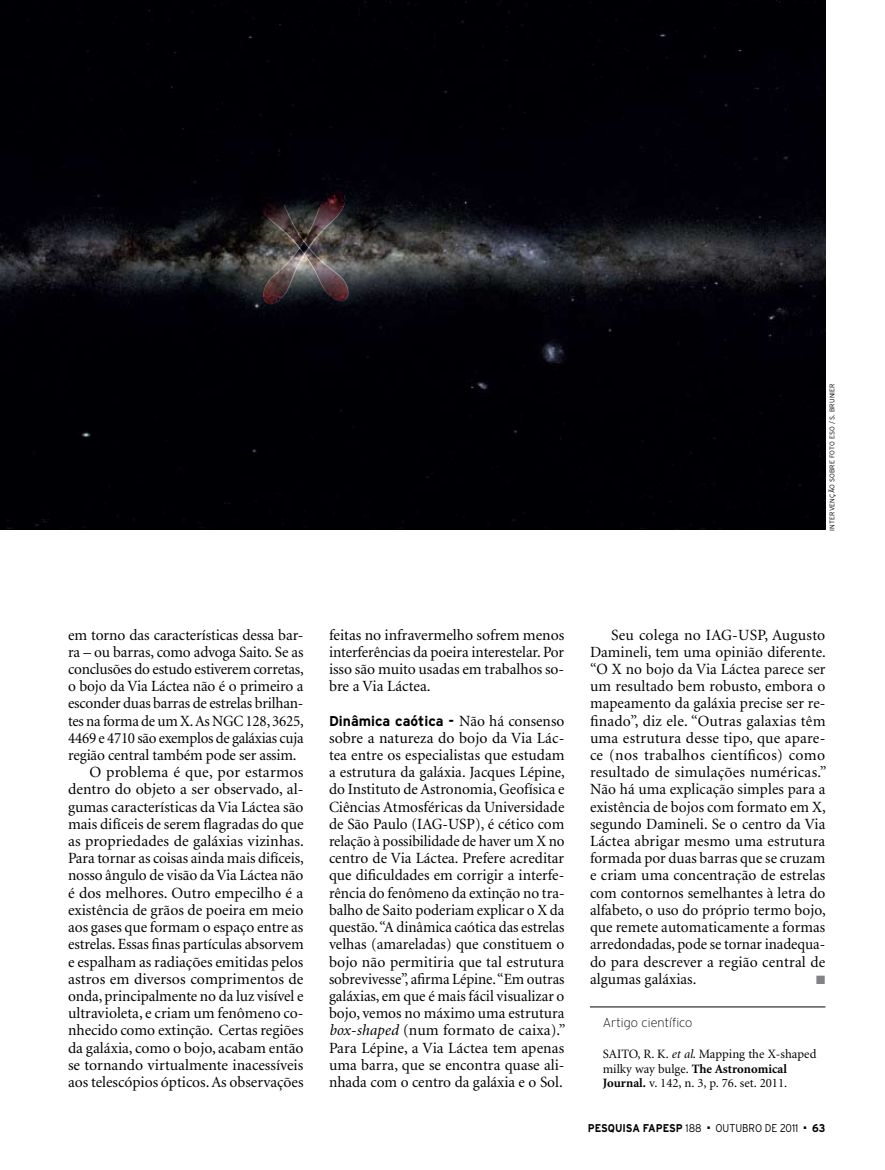
<style>
.page{position:relative;width:885px;height:1170px;background:#fff}
.page>*{position:absolute;margin:0;border:0;box-sizing:border-box;transform-origin:0 0}
.t1{font:15.6px/17.2px "Minion";color:#000;text-align:justify}
.t2{font:15.6px "Minion";color:#000;scale:.96 1}
.t3{font:700 14.25px "Interstate";color:#000}
.t4{font:12.75px/14.7px "Minion";color:#000}
.t5{font:200 12.75px "Interstate";color:#000}
.t6{font:12px "Zapf Dingbats";color:#808285}
.t7{font:700 11.25px "Interstate";color:#000;scale:.9 1}
.t8{font:300 11.25px "Interstate";color:#000;scale:.9 1}
.t9{font:300 6.75px "Interstate";letter-spacing:.025em;color:#000}
.s1{font-family:"Minion";font-weight:400;font-size:15.6px}
.s2{font-style:italic}
.s3{font-weight:700}
.s4{font-weight:300}
</style>
<div class="page">
<hr style="left:590px;top:1006px;width:235px;height:1px;background:#000">
<img style="left:0;top:0;width:825px;height:529px">
<img style="left:256px;top:188px;width:95px;height:118px">
<p class="t9" style="left:828px;top:531px;width:149px;rotate:-90deg">INTERVENÇÃO SOBRE FOTO ESO / S. BRUNIER</p>
<p class="t1" style="left:68px;top:626px;width:237px">em torno das características dessa bar-</p>
<p class="t1" style="left:68px;top:643px;width:237px">ra – ou barras, como advoga Saito. Se as</p>
<p class="t1" style="left:68px;top:661px;width:237px">conclusões do estudo estiverem corretas,</p>
<p class="t1" style="left:68px;top:678px;width:237px">o bojo da Via Láctea não é o primeiro a</p>
<p class="t1" style="left:68px;top:695px;width:237px">esconder duas barras de estrelas brilhan-</p>
<p class="t1" style="left:68px;top:712px;width:237px">tes na forma de um X. As NGC 128, 3625,</p>
<p class="t2" style="left:68px;top:730px;width:247px">4469 e 4710 são exemplos de galáxias cuja</p>
<p class="t1" style="left:68px;top:747px;width:230px">região central também pode ser assim.</p>
<p class="t1" style="left:89px;top:764px;width:216px">O problema é que, por estarmos</p>
<p class="t1" style="left:68px;top:781px;width:237px">dentro do objeto a ser observado, al-</p>
<p class="t1" style="left:68px;top:798px;width:237px">gumas características da Via Láctea são</p>
<p class="t1" style="left:68px;top:815px;width:237px">mais difíceis de serem flagradas do que</p>
<p class="t1" style="left:68px;top:833px;width:237px">as propriedades de galáxias vizinhas.</p>
<p class="t1" style="left:68px;top:850px;width:237px">Para tornar as coisas ainda mais difíceis,</p>
<p class="t1" style="left:68px;top:867px;width:237px">nosso ângulo de visão da Via Láctea não</p>
<p class="t1" style="left:68px;top:884px;width:237px">é dos melhores. Outro empecilho é a</p>
<p class="t1" style="left:68px;top:901px;width:237px">existência de grãos de poeira em meio</p>
<p class="t1" style="left:68px;top:919px;width:237px">aos gases que formam o espaço entre as</p>
<p class="t1" style="left:68px;top:936px;width:237px">estrelas. Essas finas partículas absorvem</p>
<p class="t1" style="left:68px;top:953px;width:237px">e espalham as radiações emitidas pelos</p>
<p class="t1" style="left:68px;top:970px;width:237px">astros em diversos comprimentos de</p>
<p class="t1" style="left:68px;top:987px;width:237px">onda, principalmente no da luz visível e</p>
<p class="t1" style="left:68px;top:1005px;width:237px">ultravioleta, e criam um fenômeno co-</p>
<p class="t1" style="left:68px;top:1022px;width:237px">nhecido como extinção. Certas regiões</p>
<p class="t1" style="left:68px;top:1039px;width:237px">da galáxia, como o bojo, acabam então</p>
<p class="t1" style="left:68px;top:1056px;width:237px">se tornando virtualmente inacessíveis</p>
<p class="t1" style="left:68px;top:1073px;width:237px">aos telescópios ópticos. As observações</p>
<p class="t1" style="left:329px;top:626px;width:237px">feitas no infravermelho sofrem menos interferências da poeira interestelar. Por isso são muito usadas em trabalhos so&shy;bre a Via Láctea.</p>
<p class="t3" style="left:329px;top:712px;width:237px">Dinâmica caótica - <span class="s1">Não há consenso</span></p>
<p class="t1" style="left:329px;top:729px;width:238px">sobre a natureza do bojo da Via Lác&shy;tea entre os especialistas que estudam a estrutura da galáxia. Jacques Lépine, do Instituto de Astronomia, Geofísica e Ciências Atmosféricas da Universidade de São Paulo (IAG-USP), é cético com relação à possibilidade de haver um X no centro de Via Láctea. Prefere acreditar que dificuldades em corrigir a interfe&shy;rência do fenômeno da extinção no tra&shy;balho de Saito poderiam explicar o X da questão. “A dinâmica caótica das estrelas velhas (amareladas) que constituem o bojo não permitiria que tal estrutura sobrevivesse”, afirma Lépine. “Em outras galáxias, em que é mais fácil visualizar o bojo, vemos no máximo uma estrutura <span class="s2">box-shaped</span> (num formato de caixa).” Para Lépine, a Via Láctea tem apenas uma barra, que se encontra quase ali&shy;nhada com o centro da galáxia e o Sol.</p>
<p class="t1" style="left:590px;top:626px;width:238px;text-indent:21px">Seu colega no IAG-USP, Augusto Damineli, tem uma opinião diferente. “O X no bojo da Via Láctea parece ser um resultado bem robusto, embora o mapeamento da galáxia precise ser re&shy;finado”, diz ele. “Outras galaxias têm uma estrutura desse tipo, que apare&shy;ce (nos trabalhos científicos) como resultado de simulações numéricas.” Não há uma explicação simples para a existência de bojos com formato em X, segundo Damineli. Se o centro da Via Láctea abrigar mesmo uma estrutura formada por duas barras que se cruzam e criam uma concentração de estrelas com contornos semelhantes à letra do alfabeto, o uso do próprio termo bojo, que remete automaticamente a formas arredondadas, pode se tornar inadequa&shy;do para descrever a região central de algumas galáxias.</p>
<p class="t6" style="left:816px;top:973px;width:11px">■</p>
<p class="t5" style="left:602px;top:1015px;width:91px">Artigo científico</p>
<p class="t4" style="left:602px;top:1046px;width:215px">Saito, R. K. <span class="s2">et al</span>. Mapping the X-shaped milky way bulge. <span class="s3">The Astronomical<br>Journal.</span> v. 142, n. 3, p. 76. set. 2011.</p>
<p class="t7" style="left:587px;top:1121px;width:128px">pESQUISA FAPESP <span class="s4">188</span></p>
<p class="t8" style="left:707px;top:1121px;width:102px">■ OUTUBRO DE 2011</p>
<p class="t7" style="left:803px;top:1121px;width:26px">■ 63</p>
</div>
